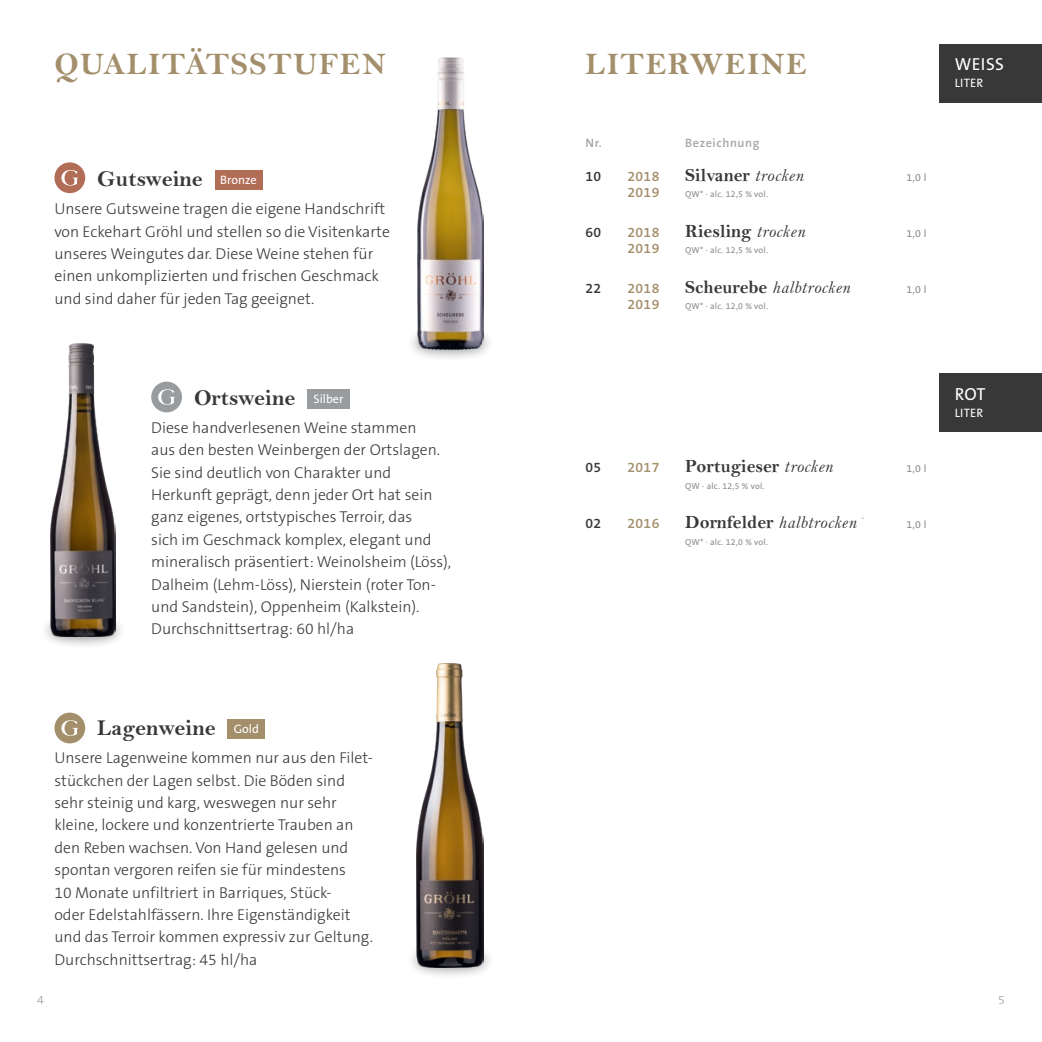
<style>
.page{position:relative;width:1042px;height:1042px;background:#fff}
.page>*{position:absolute;margin:0;border:0;box-sizing:border-box;transform-origin:0 0}
.t1{font:31.5px "Bell MT Bold";letter-spacing:.05em;color:#a38f6b}
.t2{font:22.75px "Bell MT Bold";color:#383839}
.t3{font:700 18.38px "Bell MT Pro";color:#383839}
.t4{font:italic 17.5px "Bell MT Pro";letter-spacing:.025em;color:#383839}
.t5{font:17.5px "The Sans B5 Plain";letter-spacing:.025em;color:#fff}
.t6{font:300 15.75px/22.4px "The Sans B3";color:#383839}
.t7{font:600 14px "The Sans B6";letter-spacing:.025em;color:#a38f6b}
.t8{font:600 14px "The Sans B6";letter-spacing:.025em;color:#383839}
.t9{font:600 12.25px "The Sans B6";letter-spacing:.05em;color:#a4a6a9}
.t10{font:12.25px "The Sans B5 Plain";letter-spacing:.025em;color:#fff}
.t11{font:300 12.25px "The Sans B3";color:#9b9da0}
.t12{font:10.5px "The Sans B5 Plain";color:#898b8e}
.t13{font:8.75px "The Sans B5 Plain";letter-spacing:.025em;color:#898b8e}
.s1{font-family:"The Sans B5 Plain";font-size:12.25px;color:#fff}
.s2{font-weight:400;font-style:italic;font-size:17.5px}
.s3{font-weight:700;font-style:normal;font-size:18.38px}
</style>
<div class="page">
<div style="left:940px;top:44px;width:102px;height:58px;background:#383839"></div>
<div style="left:940px;top:374px;width:102px;height:58px;background:#383839"></div>
<div style="left:54px;top:162px;width:31px;height:31px;background:#b26d57;border-radius:50%"></div>
<svg style="left:61px;top:170px;width:17px;height:16px"></svg>
<div style="left:215px;top:170px;width:47px;height:20px;background:#b26d57"></div>
<div style="left:40px;top:611px;width:85px;height:38px;background:#231f20;opacity:.44"></div>
<img style="left:51px;top:344px;width:64px;height:293px">
<div style="left:406px;top:940px;width:88px;height:39px;background:#231f20;opacity:.44"></div>
<img style="left:416px;top:663px;width:67px;height:305px">
<div style="left:151px;top:382px;width:31px;height:30px;background:#989c9e;border-radius:50%"></div>
<svg style="left:158px;top:389px;width:17px;height:16px"></svg>
<div style="left:307px;top:389px;width:42px;height:20px;background:#989c9e"></div>
<div style="left:54px;top:712px;width:31px;height:31px;background:#a38f6b;border-radius:50%"></div>
<svg style="left:61px;top:720px;width:17px;height:16px"></svg>
<div style="left:228px;top:720px;width:37px;height:19px;background:#a38f6b"></div>
<div style="left:406px;top:323px;width:88px;height:39px;background:#231f20;opacity:.44"></div>
<img style="left:417px;top:57px;width:66px;height:293px">
<h1 class="t1" style="left:55px;top:45px;width:333px">QUALITÄTSSTUFEN</h1>
<h2 class="t2" style="left:97px;top:165px;width:161px">Gutsweine <span class="s1">Bronze</span></h2>
<p class="t6" style="left:54px;top:198px;width:337px">Unsere Gutsweine tragen die eigene Handschrift von Eckehart Gröhl und stellen so die Visitenkarte unseres Weingutes dar. Diese Weine stehen für einen unkomplizierten und frischen Geschmack und sind daher für jeden Tag geeignet.</p>
<h2 class="t2" style="left:194px;top:384px;width:151px">Ortsweine <span class="s1">Silber</span></h2>
<p class="t6" style="left:151px;top:417px;width:301px">Diese handverlesenen Weine stammen<br>aus den besten Weinbergen der Ortslagen.<br>Sie sind deutlich von Charakter und Herkunft geprägt, denn jeder Ort hat sein ganz eigenes, ortstypisches Terroir, das<br>sich im Geschmack komplex, elegant und mineralisch präsentiert: Weinolsheim (Löss), Dalheim (Lehm-Löss), Nierstein (roter Ton&shy;und Sandstein), Oppenheim (Kalkstein).<br>Durchschnittsertrag: 60 hl/ha</p>
<h2 class="t2" style="left:97px;top:714px;width:163px">Lagenweine <span class="s1">Gold</span></h2>
<p class="t6" style="left:54px;top:747px;width:320px">Unsere Lagenweine kommen nur aus den Filet&shy;stückchen der Lagen selbst. Die Böden sind sehr steinig und karg, weswegen nur sehr kleine, lockere und konzentrierte Trauben an den Reben wachsen. Von Hand gelesen und spontan vergoren reifen sie für mindestens<br>10 Monate unfiltriert in Barriques, Stück-<br>oder Edelstahlfässern. Ihre Eigenständigkeit und das Terroir kommen expressiv zur Geltung.<br>Durchschnittsertrag: 45 hl/ha</p>
<h1 class="t1" style="left:585px;top:45px;width:223px">LITERWEINE</h1>
<p class="t9" style="left:585px;top:136px;width:18px">Nr.</p>
<p class="t9" style="left:685px;top:136px;width:76px">Bezeichnung</p>
<p class="t8" style="left:585px;top:169px;width:17px">10</p>
<p class="t7" style="left:627px;top:169px;width:33px">2018</p>
<p class="t3" style="left:685px;top:164px;width:120px">Silvaner <span class="s2">trocken</span></p>
<p class="t12" style="left:906px;top:172px;width:22px">1,0 l</p>
<p class="t7" style="left:627px;top:185px;width:33px">2019</p>
<p class="t13" style="left:685px;top:190px;width:84px">QW* ∙ alc. 12,5 % vol.</p>
<p class="t8" style="left:585px;top:225px;width:17px">60</p>
<p class="t7" style="left:627px;top:225px;width:33px">2018</p>
<p class="t3" style="left:685px;top:220px;width:121px">Riesling <span class="s2">trocken</span></p>
<p class="t12" style="left:906px;top:228px;width:22px">1,0 l</p>
<p class="t7" style="left:627px;top:241px;width:33px">2019</p>
<p class="t13" style="left:685px;top:246px;width:84px">QW* ∙ alc. 12,5 % vol.</p>
<p class="t8" style="left:585px;top:281px;width:17px">22</p>
<p class="t7" style="left:627px;top:281px;width:33px">2018</p>
<p class="t4" style="left:685px;top:277px;width:166px"><span class="s3">Scheurebe</span> halbtrocken</p>
<p class="t12" style="left:906px;top:284px;width:22px">1,0 l</p>
<p class="t7" style="left:627px;top:297px;width:33px">2019</p>
<p class="t13" style="left:685px;top:302px;width:84px">QW* ∙ alc. 12,0 % vol.</p>
<p class="t5" style="left:954px;top:55px;width:51px">WEISS</p>
<p class="t10" style="left:954px;top:77px;width:30px">LITER</p>
<p class="t8" style="left:585px;top:460px;width:17px">05</p>
<p class="t7" style="left:627px;top:460px;width:33px">2017</p>
<p class="t3" style="left:685px;top:455px;width:149px">Portugieser <span class="s2">trocken</span></p>
<p class="t12" style="left:906px;top:463px;width:22px">1,0 l</p>
<p class="t13" style="left:685px;top:481px;width:81px">QW ∙ alc. 12,5 % vol.</p>
<p class="t8" style="left:585px;top:516px;width:17px">02</p>
<p class="t7" style="left:627px;top:516px;width:33px">2016</p>
<p class="t4" style="left:685px;top:512px;width:181px"><span class="s3">Dornfelder</span> halbtrocken <sup>*</sup></p>
<p class="t12" style="left:906px;top:519px;width:22px">1,0 l</p>
<p class="t13" style="left:685px;top:537px;width:84px">QW* ∙ alc. 12,0 % vol.</p>
<p class="t5" style="left:954px;top:385px;width:32px">ROT</p>
<p class="t10" style="left:954px;top:407px;width:30px">LITER</p>
<p class="t11" style="left:37px;top:994px;width:8px">4</p>
<p class="t11" style="left:998px;top:994px;width:8px">5</p>
</div>
